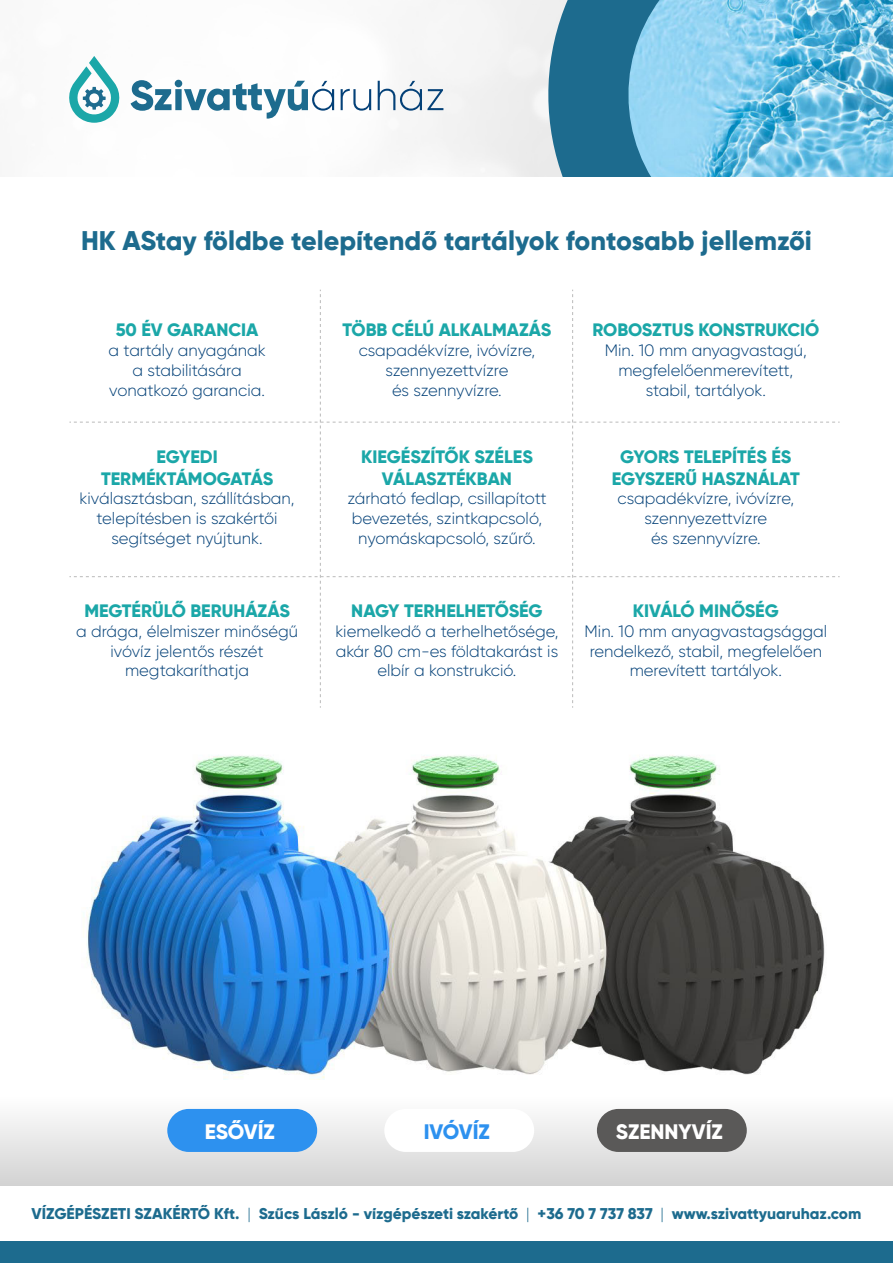
<style>
.page{position:relative;width:893px;height:1263px;background:#fff}
.page>*{position:absolute;margin:0;border:0;box-sizing:border-box;transform-origin:0 0}
.t1{font:800 27px "Gilroy";color:#1d6b8e}
.t2{font:800 21px "Gilroy";color:#fff}
.t3{font:800 21px "Gilroy";letter-spacing:-.015em;color:#2d91ef}
.t4{font:800 18px/21.6px "Gilroy";color:#1ba7a8;text-align:center}
.t5{font:300 16.5px/19.8px "Gilroy";color:#044178;text-align:center}
.t6{font:800 15.6px "Gilroy";color:#1d6b8e}
.s1{font-weight:300}
</style>
<div class="page">
<img style="left:86px;top:755px;width:739px;height:325px">
<div style="left:0;top:1096px;width:893px;height:89px;background:linear-gradient(to bottom,#fff,#d3d3d3)"></div>
<svg style="left:522px;top:0;width:371px;height:177px;background:#71b5d4"></svg>
<svg style="left:66px;top:56px;width:54px;height:67px"></svg>
<svg style="left:131px;top:80px;width:203px;height:39px"></svg>
<svg style="left:341px;top:89px;width:30px;height:22px"></svg>
<svg style="left:378px;top:81px;width:65px;height:30px"></svg>
<div style="left:0;top:1242px;width:893px;height:21px;background:#1d6b8e"></div>
<svg style="left:69px;top:290px;width:771px;height:418px"></svg>
<div style="left:167px;top:1109px;width:150px;height:43px;background:#2d91ef;border-radius:22px"></div>
<div style="left:384px;top:1109px;width:150px;height:43px;background:#fff;border-radius:22px"></div>
<div style="left:597px;top:1109px;width:150px;height:43px;background:#5a5958;border-radius:22px"></div>
<h1 class="t1" style="left:81px;top:224px;width:732px">HK AStay földbe telepítendő tartályok fontosabb jellemzői</h1>
<p class="t4" style="left:116px;top:319px;width:144px">50 ÉV GARANCIA</p>
<p class="t5" style="left:109px;top:340px;width:159px">a tartály anyagának a stabilitására vonatkozó garancia.</p>
<p class="t4" style="left:101px;top:446px;width:174px">EGYEDI<br>TERMÉKTÁMOGATÁS</p>
<p class="t5" style="left:80px;top:489px;width:216px">kiválasztásban, szállításban, telepítésben is szakértői segítséget nyújtunk.</p>
<p class="t4" style="left:84px;top:600px;width:207px">MEGTÉRÜLŐ BERUHÁZÁS</p>
<p class="t5" style="left:76px;top:621px;width:223px">a drága, élelmiszer minőségű ivóvíz jelentős részét megtakaríthatja</p>
<p class="t4" style="left:342px;top:319px;width:210px">TÖBB CÉLÚ ALKALMAZÁS</p>
<p class="t5" style="left:359px;top:340px;width:178px">csapadékvízre, ivóvízre, szennyezettvízre<br>és szennyvízre.</p>
<p class="t4" style="left:361px;top:446px;width:173px">KIEGÉSZÍTŐK SZÉLES<br>VÁLASZTÉKBAN</p>
<p class="t5" style="left:347px;top:489px;width:201px">zárható fedlap, csillapított bevezetés, szintkapcsoló, nyomáskapcsoló, szűrő.</p>
<p class="t4" style="left:351px;top:600px;width:193px">NAGY TERHELHETŐSÉG</p>
<p class="t5" style="left:335px;top:621px;width:225px">kiemelkedő a terhelhetősége, akár 80 cm-es földtakarást is elbír a konstrukció.</p>
<p class="t4" style="left:592px;top:319px;width:229px">ROBOSZTUS KONSTRUKCIÓ</p>
<p class="t5" style="left:605px;top:340px;width:204px">Min. 10 mm anyagvastagú, megfelelőenmerevített, stabil, tartályok.</p>
<p class="t4" style="left:612px;top:446px;width:190px">GYORS TELEPÍTÉS ÉS<br>EGYSZERŰ HASZNÁLAT</p>
<p class="t5" style="left:618px;top:489px;width:178px">csapadékvízre, ivóvízre, szennyezettvízre<br>és szennyvízre.</p>
<p class="t4" style="left:633px;top:600px;width:147px">KIVÁLÓ MINŐSÉG</p>
<p class="t5" style="left:585px;top:621px;width:244px">Min. 10 mm anyagvastagsággal rendelkező, stabil, megfelelően merevített tartályok.</p>
<p class="t2" style="left:205px;top:1118px;width:72px">ESŐVÍZ</p>
<p class="t3" style="left:424px;top:1118px;width:68px">IVÓVÍZ</p>
<p class="t2" style="left:616px;top:1118px;width:108px">SZENNYVÍZ</p>
<p class="t6" style="left:32px;top:1203px;width:831px">VÍZGÉPÉSZETI SZAKÉRTŐ Kft. <span class="s1">|</span> Szűcs László - vízgépészeti szakértő <span class="s1">|</span> +36 70 7 737 837 <span class="s1">|</span> www.szivattyuaruhaz.com</p>
</div>
